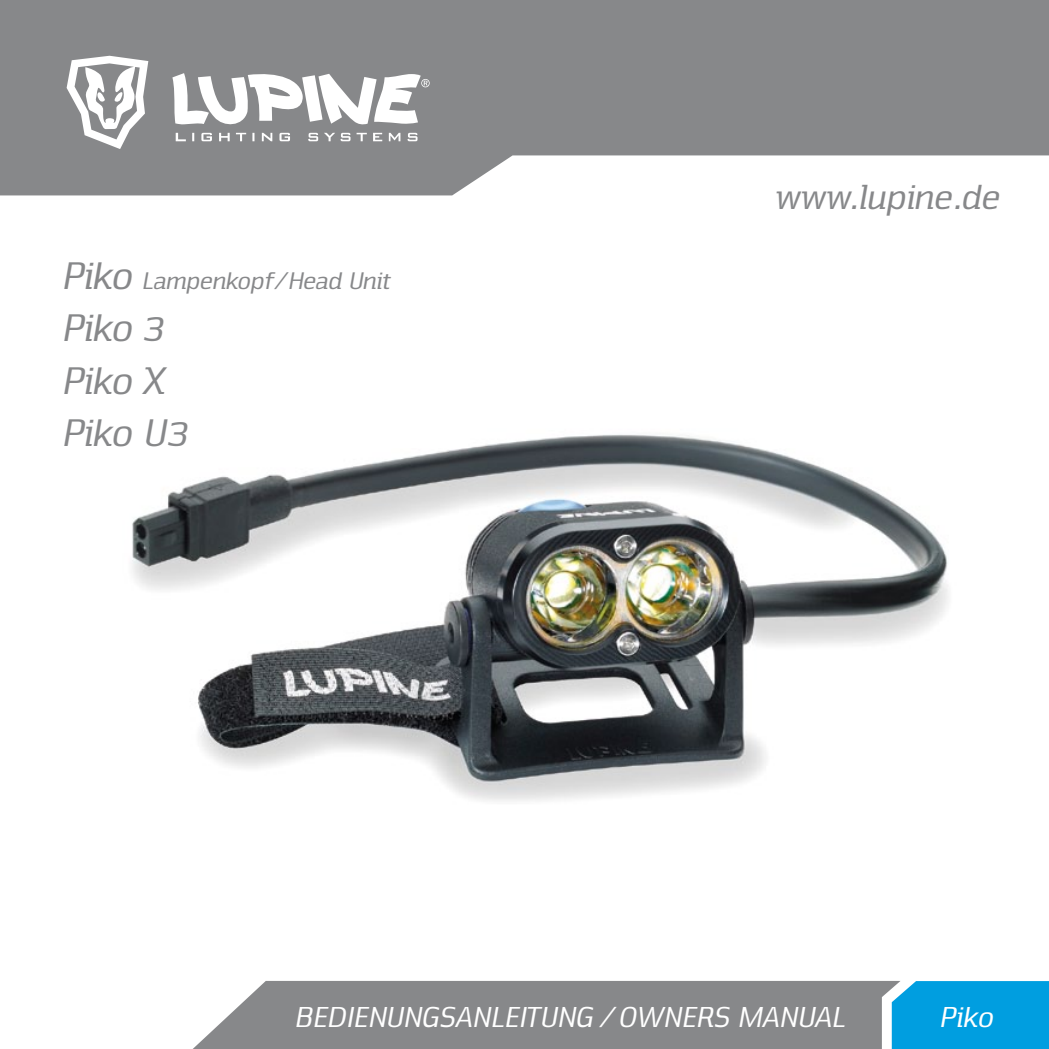
<style>
.page{position:relative;width:1049px;height:1049px;background:#fff}
.page>*{position:absolute;margin:0;border:0;box-sizing:border-box;transform-origin:0 0}
.t1{font:italic 40px/52.5px "Nuri Regular Slab";color:#87888a}
.t2{font:italic 36.25px "Nuri Regular Slab";color:#87888a}
.t3{font:italic 30px "Nuri Regular Slab";color:#fff}
.t4{font:italic 25px "Nuri Regular Slab";color:#87888a}
.s1{font-size:40px}
</style>
<div class="page">
<img style="left:132px;top:434px;width:817px;height:367px">
<div style="left:193px;top:981px;width:699px;height:68px;background:#87888a"></div>
<div style="left:892px;top:981px;width:157px;height:68px;background:#009ee0"></div>
<svg style="left:0;top:0;width:1049px;height:195px;background:#969698"></svg>
<svg style="left:67px;top:56px;width:81px;height:93px"></svg>
<svg style="left:172px;top:71px;width:258px;height:70px"></svg>
<p class="t4" style="left:58px;top:265px;width:331px"><span class="s1">Piko</span> Lampenkopf/Head Unit</p>
<h1 class="t1" style="left:58px;top:300px;width:129px">Piko 3<br>Piko X<br>Piko U3</h1>
<p class="t2" style="left:772px;top:175px;width:226px">www.lupine.de</p>
<p class="t3" style="left:292px;top:998px;width:552px">BEDIENUNGSANLEITUNG / OWNERS MANUAL</p>
<p class="t3" style="left:937px;top:998px;width:56px">Piko</p>
</div>
